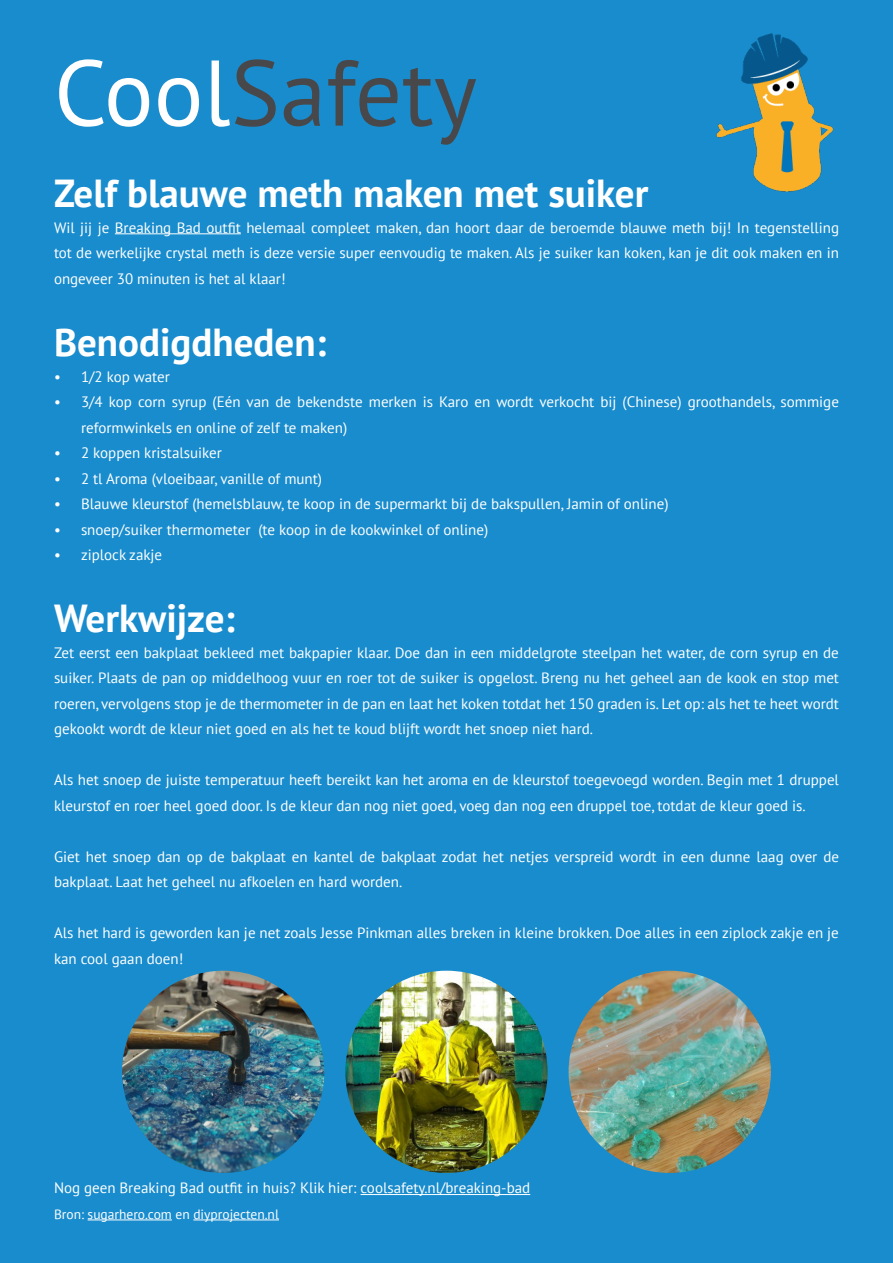
<style>
.page{position:relative;width:893px;height:1263px;background:#198ccd}
.page>*{position:absolute;margin:0;border:0;box-sizing:border-box;transform-origin:0 0}
.t1{font:93px "PT Sans";color:#48484b}
.kop{font:700 39px "PT Sans";color:#fff}
.t2{font:15px/25.5px "PT Sans";color:#fff}
.t3{font:13.5px "PT Sans";color:#fff}
.s1{color:#fff}
</style>
<div class="page">
<hr style="left:115px;top:233px;width:126px;height:1px;background:#fff">
<hr style="left:361px;top:1194px;width:169px;height:1px;background:#fff">
<hr style="left:88px;top:1219px;width:84px;height:1px;background:#fff">
<hr style="left:193px;top:1219px;width:86px;height:1px;background:#fff">
<img style="left:122px;top:971px;width:202px;height:202px;border-radius:101px">
<img style="left:569px;top:971px;width:202px;height:202px;border-radius:101px">
<img style="left:345px;top:971px;width:203px;height:202px;border-radius:101px">
<img style="left:660px;top:26px;width:177px;height:182px">
<p class="t1" style="left:54px;top:33px;width:424px"><span class="s1">Cool</span>Safety</p>
<p class="kop" style="left:54px;top:168px;width:596px">Zelf blauwe meth maken met suiker</p>
<p class="t2" style="left:54px;top:214px;width:786px;text-align:justify">Wil jij je Breaking Bad outfit helemaal compleet maken, dan hoort daar de beroemde blauwe meth bij! In tegenstelling tot de werkelijke crystal meth is deze versie super eenvoudig te maken. Als je suiker kan koken, kan je dit ook maken en in ongeveer 30 minuten is het al klaar!</p>
<p class="kop" style="left:54px;top:317px;width:274px">Benodigdheden:</p>
<p class="t2" style="left:54px;top:363px;width:117px">• 1/2 kop water</p>
<p class="t2" style="left:81px;top:389px;width:759px;text-indent:-27px">• 3/4 kop corn syrup (Eén van de bekendste merken is Karo en wordt verkocht bij (Chinese) groothandels, sommige reformwinkels en online of zelf te maken)</p>
<p class="t2" style="left:54px;top:440px;width:169px">• 2 koppen kristalsuiker</p>
<p class="t2" style="left:54px;top:465px;width:270px">• 2 tl Aroma (vloeibaar, vanille of munt)</p>
<p class="t2" style="left:54px;top:491px;width:616px">• Blauwe kleurstof (hemelsblauw, te koop in de supermarkt bij de bakspullen, Jamin of online)</p>
<p class="t2" style="left:54px;top:516px;width:436px">• snoep/suiker thermometer (te koop in de kookwinkel of online)</p>
<p class="t2" style="left:54px;top:542px;width:110px">• ziplock zakje</p>
<p class="kop" style="left:54px;top:593px;width:183px">Werkwijze:</p>
<p class="t2" style="left:54px;top:639px;width:786px;text-align:justify">Zet eerst een bakplaat bekleed met bakpapier klaar. Doe dan in een middelgrote steelpan het water, de corn syrup en de suiker. Plaats de pan op middelhoog vuur en roer tot de suiker is opgelost. Breng nu het geheel aan de kook en stop met roeren, vervolgens stop je de thermometer in de pan en laat het koken totdat het 150 graden is. Let op: als het te heet wordt gekookt wordt de kleur niet goed en als het te koud blijft wordt het snoep niet hard.</p>
<p class="t2" style="left:54px;top:767px;width:786px">Als het snoep de juiste temperatuur heeft bereikt kan het aroma en de kleurstof toegevoegd worden. Begin met 1 druppel kleurstof en roer heel goed door. Is de kleur dan nog niet goed, voeg dan nog een druppel toe, totdat de kleur goed is.</p>
<p class="t2" style="left:54px;top:843px;width:787px">Giet het snoep dan op de bakplaat en kantel de bakplaat zodat het netjes verspreid wordt in een dunne laag over de bakplaat. Laat het geheel nu afkoelen en hard worden.</p>
<p class="t2" style="left:54px;top:920px;width:786px">Als het hard is geworden kan je net zoals Jesse Pinkman alles breken in kleine brokken. Doe alles in een ziplock zakje en je kan cool gaan doen!</p>
<p class="t2" style="left:54px;top:1175px;width:478px">Nog geen Breaking Bad outfit in huis? Klik hier: coolsafety.nl/breaking-bad</p>
<p class="t3" style="left:54px;top:1205px;width:226px">Bron: sugarhero.com en diyprojecten.nl</p>
</div>
